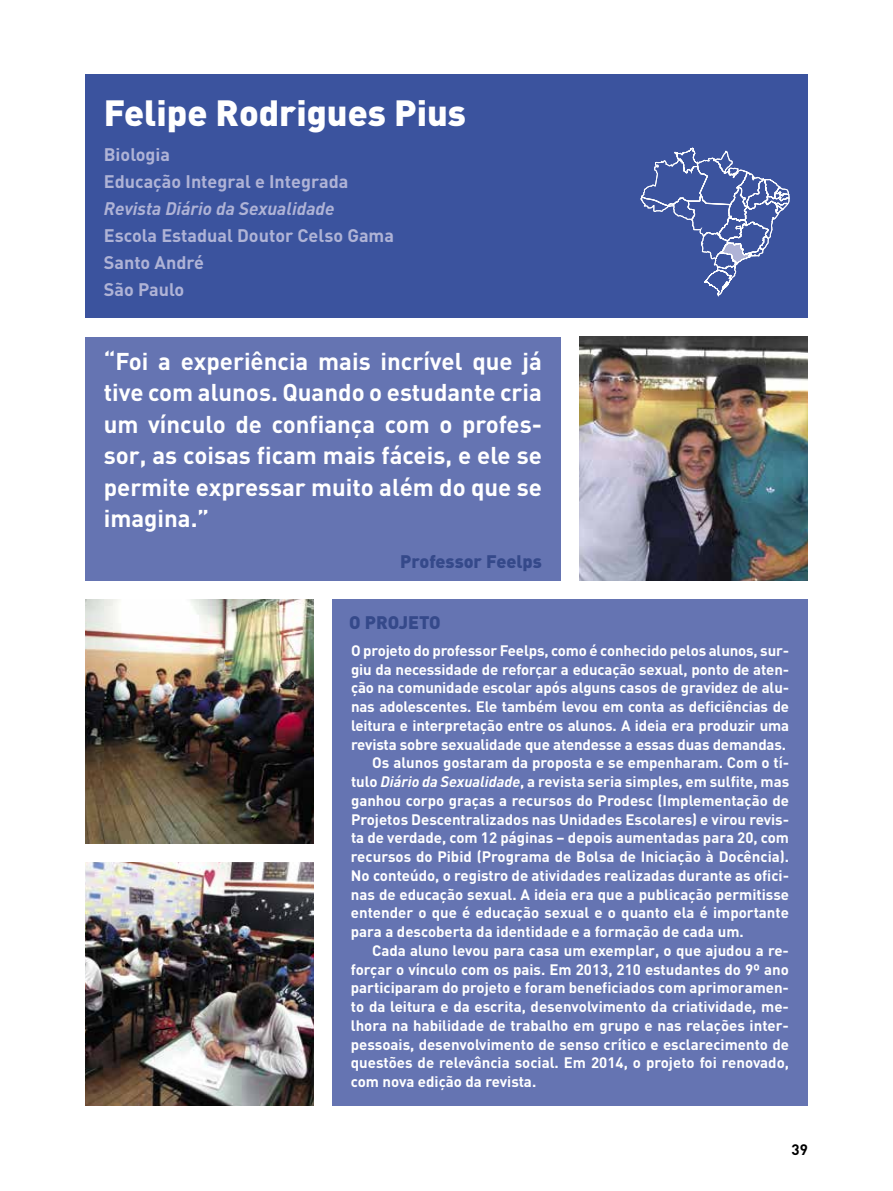
<style>
.page{position:relative;width:893px;height:1191px;background:#fff}
.page>*{position:absolute;margin:0;border:0;box-sizing:border-box;transform-origin:0 0}
.t1{font:900 36px "DIN";color:#fff}
.t2{font:700 24px/31.5px "DIN";color:#fff;text-align:justify}
.t3{font:700 18px/27px "DIN";color:#afb3d6}
.t4{font:italic 700 18px "DIN";color:#afb3d6}
.t5{font:900 18px "DIN";color:#35498a}
.t6{font:700 15px "DIN";color:#fff}
.t7{font:700 15px "DIN";color:#000}
.s1{font-style:italic}
</style>
<div class="page">
<div style="left:332px;top:599px;width:476px;height:507px;background:#6574b2"></div>
<img style="left:85px;top:862px;width:228px;height:244px">
<img style="left:85px;top:599px;width:228px;height:244px">
<img style="left:579px;top:337px;width:229px;height:244px">
<div style="left:85px;top:337px;width:476px;height:244px;background:#6574b2"></div>
<div style="left:85px;top:74px;width:723px;height:244px;background:#3b539e"></div>
<svg style="left:640px;top:147px;width:150px;height:149px"></svg>
<h1 class="t1" style="left:104px;top:89px;width:364px">Felipe Rodrigues Pius</h1>
<p class="t3" style="left:104px;top:140px;width:246px">Biologia<br>Educação Integral e Integrada</p>
<p class="t4" style="left:104px;top:197px;width:232px">Revista Diário da Sexualidade</p>
<p class="t3" style="left:104px;top:221px;width:292px">Escola Estadual Doutor Celso Gama<br>Santo André<br>São Paulo</p>
<h2 class="t2" style="left:104px;top:344px;width:440px">“Foi a experiência mais incrível que já tive com alunos. Quando o estudante cria um vínculo de confiança com o profes&shy;sor, as coisas ficam mais fáceis, e ele se permite expressar muito além do que se imagina.”</h2>
<p class="t5" style="left:400px;top:549px;width:143px">Professor Feelps</p>
<p class="t5" style="left:349px;top:611px;width:11px">opro</p>
<p class="t5" style="left:399px;top:611px;width:21px">jeto</p>
<p class="t6" style="left:351px;top:640px;width:440px">O projeto do professor Feelps, como é conhecido pelos alunos, sur-</p>
<p class="t6" style="left:351px;top:659px;width:440px">giu da necessidade de reforçar a educação sexual, ponto de aten-</p>
<p class="t6" style="left:351px;top:678px;width:440px">ção na comunidade escolar após alguns casos de gravidez de alu-</p>
<p class="t6" style="left:351px;top:697px;width:440px">nas adolescentes. Ele também levou em conta as deficiências de</p>
<p class="t6" style="left:351px;top:715px;width:440px">leitura e interpretação entre os alunos. A ideia era produzir uma</p>
<p class="t6" style="left:351px;top:734px;width:436px">revista sobre sexualidade que atendesse a essas duas demandas.</p>
<p class="t6" style="left:372px;top:753px;width:418px">Os alunos gostaram da proposta e se empenharam. Com o tí-</p>
<p class="t6" style="left:351px;top:772px;width:440px">tulo <span class="s1">Diário da Sexualidade</span>, a revista seria simples, em sulfite, mas</p>
<p class="t6" style="left:351px;top:790px;width:440px">ganhou corpo graças a recursos do Prodesc (Implementação de</p>
<p class="t6" style="left:351px;top:809px;width:440px">Projetos Descentralizados nas Unidades Escolares) e virou revis-</p>
<p class="t6" style="left:351px;top:828px;width:440px">ta de verdade, com 12 páginas – depois aumentadas para 20, com</p>
<p class="t6" style="left:351px;top:847px;width:440px">recursos do Pibid (Programa de Bolsa de Iniciação à Docência).</p>
<p class="t6" style="left:351px;top:865px;width:440px">No conteúdo, o registro de atividades realizadas durante as ofici-</p>
<p class="t6" style="left:351px;top:884px;width:440px">nas de educação sexual. A ideia era que a publicação permitisse</p>
<p class="t6" style="left:351px;top:903px;width:440px">entender o que é educação sexual e o quanto ela é importante</p>
<p class="t6" style="left:351px;top:922px;width:394px">para a descoberta da identidade e a formação de cada um.</p>
<p class="t6" style="left:372px;top:940px;width:418px">Cada aluno levou para casa um exemplar, o que ajudou a re-</p>
<p class="t6" style="left:351px;top:959px;width:440px">forçar o vínculo com os pais. Em 2013, 210 estudantes do 9º ano</p>
<p class="t6" style="left:351px;top:978px;width:440px">participaram do projeto e foram beneficiados com aprimoramen-</p>
<p class="t6" style="left:351px;top:997px;width:440px">to da leitura e da escrita, desenvolvimento da criatividade, me-</p>
<p class="t6" style="left:351px;top:1015px;width:440px">lhora na habilidade de trabalho em grupo e nas relações inter-</p>
<p class="t6" style="left:351px;top:1034px;width:440px">pessoais, desenvolvimento de senso crítico e esclarecimento de</p>
<p class="t6" style="left:351px;top:1053px;width:440px">questões de relevância social. Em 2014, o projeto foi renovado,</p>
<p class="t6" style="left:351px;top:1072px;width:187px">com nova edição da revista.</p>
<p class="t7" style="left:792px;top:1139px;width:18px">39</p>
</div>
